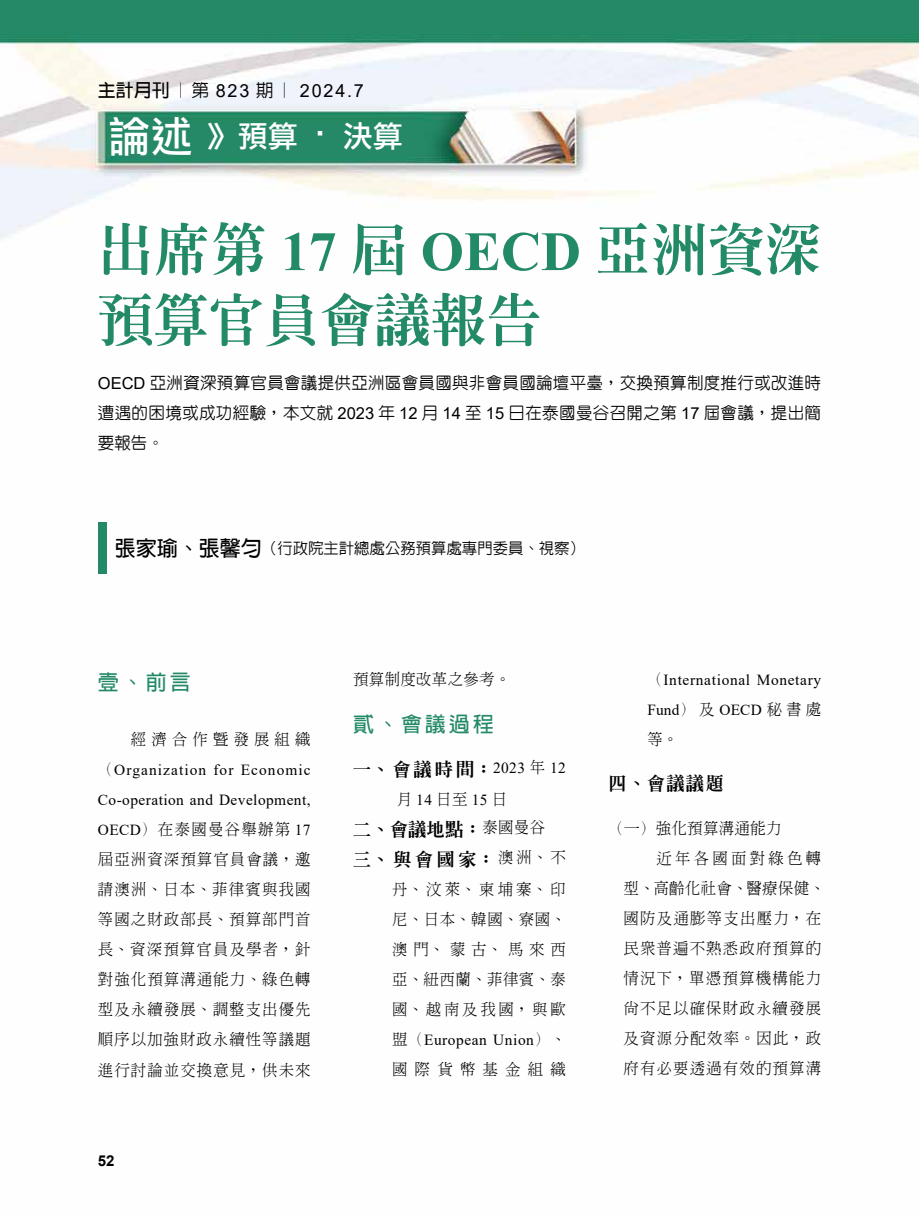
<style>
.page{position:relative;width:919px;height:1217px;background:#fff}
.page>*{position:absolute;margin:0;border:0;box-sizing:border-box;transform-origin:0 0}
.t1{font:800 55.5px/70.5px "Inn Ming";color:#238a66}
.t2{font:30px "DF Li Hei Md WIN BF";color:#fff}
.t3{font:700 21px "Lin Gothic";letter-spacing:.14em;color:#238a66}
.t4{font:800 18px/30px "Inn Ming";letter-spacing:.13em;color:#000}
.t5{font:18px "Arial";letter-spacing:.1em;color:#000}
.t6{font:500 16.5px/30px "Yen Round";letter-spacing:.02em;color:#000;text-align:justify}
.t7{font:300 15.3px/30px "Inn Ming";letter-spacing:.075em;color:#000;text-align:justify}
.t8{font:15.3px/30px "Times New Roman";letter-spacing:.045em;color:#000}
.t9{font:300 15.3px "Inn Ming";letter-spacing:.025em;color:#000}
.t10{font:500 15.3px "Lin Gothic";color:#000}
.t11{font:300 15.3px "Inn Ming";letter-spacing:.335em;color:#000}
.t12{font:300 15.3px "Inn Ming";letter-spacing:.215em;color:#000}
.t13{font:300 15.3px "Inn Ming";letter-spacing:.47em;color:#000}
.t14{font:700 15px "Arial";color:#000}
.s1{font-family:"Lin Gothic";font-weight:700}
.s2{font-family:"Lin Gothic";font-weight:500}
.s3{font-size:42px}
.s4{font-family:"Times New Roman";font-weight:700}
.s5{font-family:"Arial";font-weight:400}
.s6{font-weight:700;font-size:21px}
.s7{font-family:"Inn Ming";font-weight:300}
.s8{font-family:"Times New Roman";font-weight:400}
.s9{font-family:"Times New Roman";font-weight:400;font-size:15.3px}
.s10{font-weight:300;font-size:15.3px}
</style>
<div class="page">
<img style="left:0;top:0;width:918px;height:574px">
<div style="left:98px;top:522px;width:8px;height:51px;background:#238a66"></div>
<p class="t5" style="left:98px;top:78px;width:267px"><span class="s1">主計月刊</span><span class="s2">︱第</span> 823 <span class="s2">期︱</span> 2024.7</p>
<h2 class="t2" style="left:109px;top:121px;width:296px"><span class="s3">論述</span> 》預算 ‧ 決算</h2>
<h1 class="t1" style="left:98px;top:214px;width:724px">出席第 <span class="s4">17</span> 屆 <span class="s4">OECD</span> 亞洲資深預算官員會議報告</h1>
<p class="t6" style="left:98px;top:367px;width:724px"><span class="s5">OECD</span> 亞洲資深預算官員會議提供亞洲區會員國與非會員國論壇平臺，交換預算制度推行或改進時遭遇的困境或成功經驗，本文就 <span class="s5">2023</span> 年 <span class="s5">12</span> 月 <span class="s5">14</span> 至 <span class="s5">15</span> 日在泰國曼谷召開之第 <span class="s5">17</span> 屆會議，提出簡要報告。</p>
<p class="t10" style="left:115px;top:540px;width:471px"><span class="s6">張家瑜、張馨勻</span>（行政院主計總處公務預算處專門委員、視察）</p>
<h3 class="t3" style="left:98px;top:670px;width:94px">壹、前言</h3>
<p class="t11" style="left:131px;top:731px;width:181px">經濟合作暨發展組織</p>
<p class="t8" style="left:98px;top:754px;width:214px"><span class="s7">（</span>Organization for Economic<br>Co-operation and Development,</p>
<p class="t7" style="left:98px;top:814px;width:214px"><span class="s8">OECD</span>）在泰國曼谷舉辦第 <span class="s8">17</span>屆亞洲資深預算官員會議，邀請澳洲、日本、菲律賓與我國等國之財政部長、預算部門首長、資深預算官員及學者，針對強化預算溝通能力、綠色轉型及永續發展、調整支出優先順序以加強財政永續性等議題進行討論並交換意見，供未來</p>
<p class="t14" style="left:98px;top:1149px;width:18px">52</p>
<p class="t9" style="left:353px;top:671px;width:159px">預算制度改革之參考。</p>
<h3 class="t3" style="left:353px;top:712px;width:142px">貳、會議過程</h3>
<p class="t4" style="left:353px;top:753px;width:214px">一、會議時間：<span class="s9">2023</span> <span class="s10">年</span> <span class="s9">12</span></p>
<p class="t7" style="left:396px;top:783px;width:112px">月<span class="s8">14</span>日至<span class="s8">15</span>日</p>
<p class="t4" style="left:353px;top:813px;width:214px">二、會議地點：<span class="s10">泰國曼谷</span>三、與會國家：<span class="s10">澳洲、不</span></p>
<p class="t7" style="left:392px;top:873px;width:175px">丹、汶萊、柬埔寨、印尼、日本、韓國、寮國、澳門、蒙古、馬來西亞、紐西蘭、菲律賓、泰國、越南及我國，與歐</p>
<p class="t8" style="left:392px;top:1023px;width:175px"><span class="s7">盟（</span>European Union<span class="s7">）、</span></p>
<p class="t13" style="left:392px;top:1060px;width:175px">國際貨幣基金組織</p>
<p class="t8" style="left:647px;top:664px;width:175px"><span class="s7">（</span>International Monetary<br>Fund<span class="s7">）及</span> OECD <span class="s7">秘書處</span></p>
<p class="t7" style="left:647px;top:723px;width:32px">等。</p>
<p class="t4" style="left:608px;top:768px;width:117px">四、會議議題</p>
<p class="t9" style="left:608px;top:820px;width:174px">（一）強化預算溝通能力</p>
<p class="t12" style="left:656px;top:850px;width:166px">近年各國面對綠色轉</p>
<p class="t9" style="left:623px;top:880px;width:203px">型、高齡化社會、醫療保健、</p>
<p class="t7" style="left:623px;top:903px;width:199px">國防及通膨等支出壓力，在</p>
<p class="t7" style="left:623px;top:933px;width:199px">民眾普遍不熟悉政府預算的</p>
<p class="t7" style="left:623px;top:963px;width:199px">情況下，單憑預算機構能力</p>
<p class="t7" style="left:623px;top:993px;width:199px">尚不足以確保財政永續發展</p>
<p class="t7" style="left:623px;top:1023px;width:199px">及資源分配效率。因此，政</p>
<p class="t7" style="left:623px;top:1053px;width:199px">府有必要透過有效的預算溝</p>
</div>
